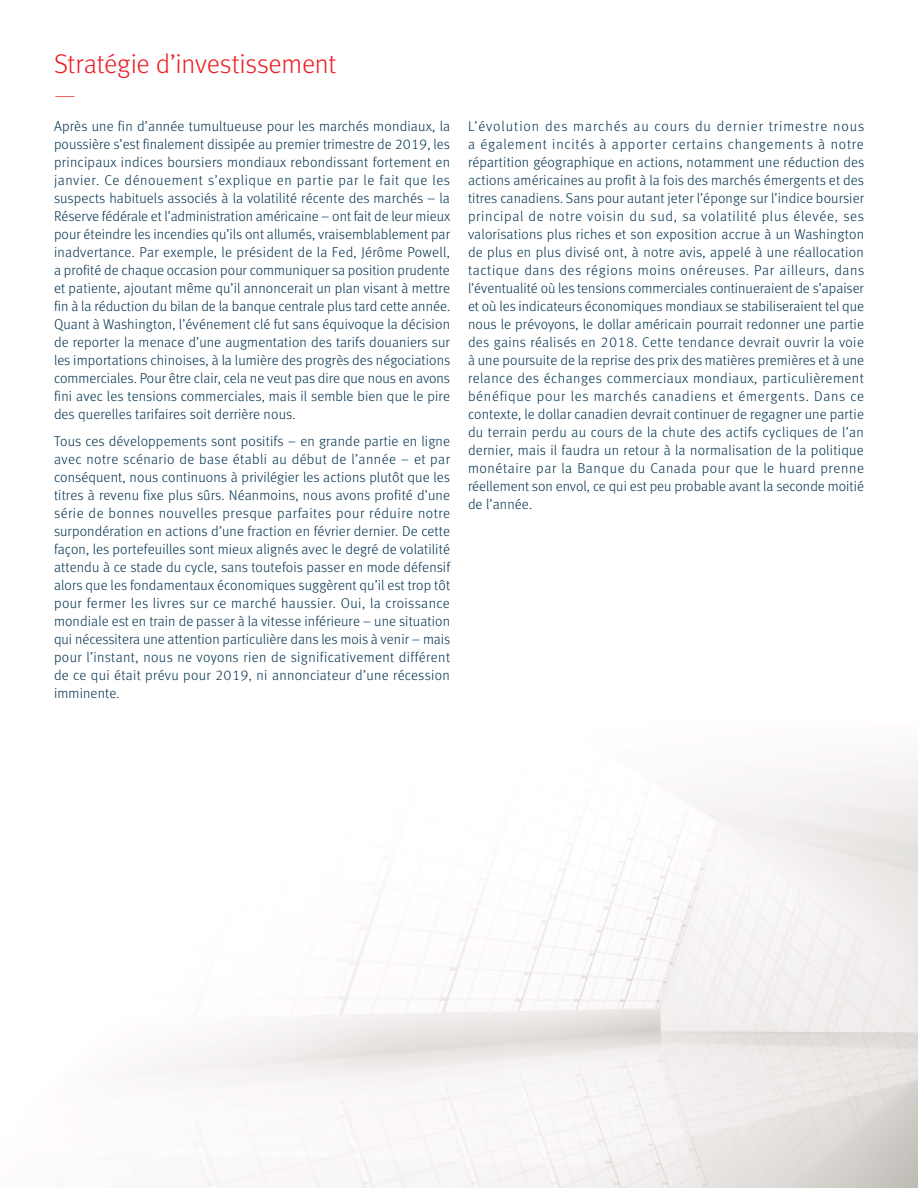
<style>
.page{position:relative;width:918px;height:1188px;background:#fff}
.page>*{position:absolute;margin:0;border:0;box-sizing:border-box;transform-origin:0 0}
.TITRE_NIVEAU_2{font:300 27px "Meta OT";letter-spacing:-.01em;color:#ee1d23}
.TITRE_NIVEAU_2_TIRET{font:100 27px "Meta OT";color:#ee1d23}
.TEXTE_COURANT_BN{font:300 14.25px/18px "Meta OT";letter-spacing:.01em;color:#00314d;text-align:justify}
</style>
<div class="page">
<img style="left:121px;top:763px;width:797px;height:425px">
<p class="TITRE_NIVEAU_2" style="left:54px;top:47px;width:284px">Stratégie d’investissement</p>
<p class="TITRE_NIVEAU_2_TIRET" style="left:54px;top:80px;width:23px">—</p>
<p class="TEXTE_COURANT_BN" style="left:54px;top:117px;width:398px">Après une fin d’année tumultueuse pour les marchés mondiaux, la poussière s’est finalement dissipée au premier trimestre de 2019, les principaux indices boursiers mondiaux rebondissant fortement en janvier. Ce dénouement s’explique en partie par le fait que les suspects habituels associés à la volatilité récente des marchés – la Réserve fédérale et l’administration américaine – ont fait de leur mieux pour éteindre les incendies qu’ils ont allumés, vraisemblablement par inadvertance. Par exemple, le président de la Fed, Jérôme Powell, a profité de chaque occasion pour communiquer sa position prudente et patiente, ajoutant même qu’il annoncerait un plan visant à mettre fin à la réduction du bilan de la banque centrale plus tard cette année.<br>Quant à Washington, l’événement clé fut sans équivoque la décision de reporter la menace d’une augmentation des tarifs douaniers sur les importations chinoises, à la lumière des progrès des négociations commerciales. Pour être clair, cela ne veut pas dire que nous en avons fini avec les tensions commerciales, mais il semble bien que le pire des querelles tarifaires soit derrière nous.</p>
<p class="TEXTE_COURANT_BN" style="left:54px;top:432px;width:398px">Tous ces développements sont positifs – en grande partie en ligne avec notre scénario de base établi au début de l’année – et par conséquent, nous continuons à privilégier les actions plutôt que les titres à revenu fixe plus sûrs. Néanmoins, nous avons profité d’une série de bonnes nouvelles presque parfaites pour réduire notre surpondération en actions d’une fraction en février dernier. De cette façon, les portefeuilles sont mieux alignés avec le degré de volatilité attendu à ce stade du cycle, sans toutefois passer en mode défensif alors que les fondamentaux économiques suggèrent qu’il est trop tôt pour fermer les livres sur ce marché haussier. Oui, la croissance mondiale est en train de passer à la vitesse inférieure – une situation qui nécessitera une attention particulière dans les mois à venir – mais pour l’instant, nous ne voyons rien de significativement différent de ce qui était prévu pour 2019, ni annonciateur d’une récession imminente.</p>
<p class="TEXTE_COURANT_BN" style="left:468px;top:117px;width:398px">L’évolution des marchés au cours du dernier trimestre nous a également incités à apporter certains changements à notre répartition géographique en actions, notamment une réduction des actions américaines au profit à la fois des marchés émergents et des titres canadiens. Sans pour autant jeter l’éponge sur l’indice boursier principal de notre voisin du sud, sa volatilité plus élevée, ses valorisations plus riches et son exposition accrue à un Washington de plus en plus divisé ont, à notre avis, appelé à une réallocation tactique dans des régions moins onéreuses. Par ailleurs, dans l’éventualité où les tensions commerciales continueraient de s’apaiser et où les indicateurs économiques mondiaux se stabiliseraient tel que nous le prévoyons, le dollar américain pourrait redonner une partie des gains réalisés en 2018. Cette tendance devrait ouvrir la voie à une poursuite de la reprise des prix des matières premières et à une relance des échanges commerciaux mondiaux, particulièrement bénéfique pour les marchés canadiens et émergents. Dans ce contexte, le dollar canadien devrait continuer de regagner une partie du terrain perdu au cours de la chute des actifs cycliques de l’an dernier, mais il faudra un retour à la normalisation de la politique monétaire par la Banque du Canada pour que le huard prenne réellement son envol, ce qui est peu probable avant la seconde moitié de l’année.</p>
</div>
